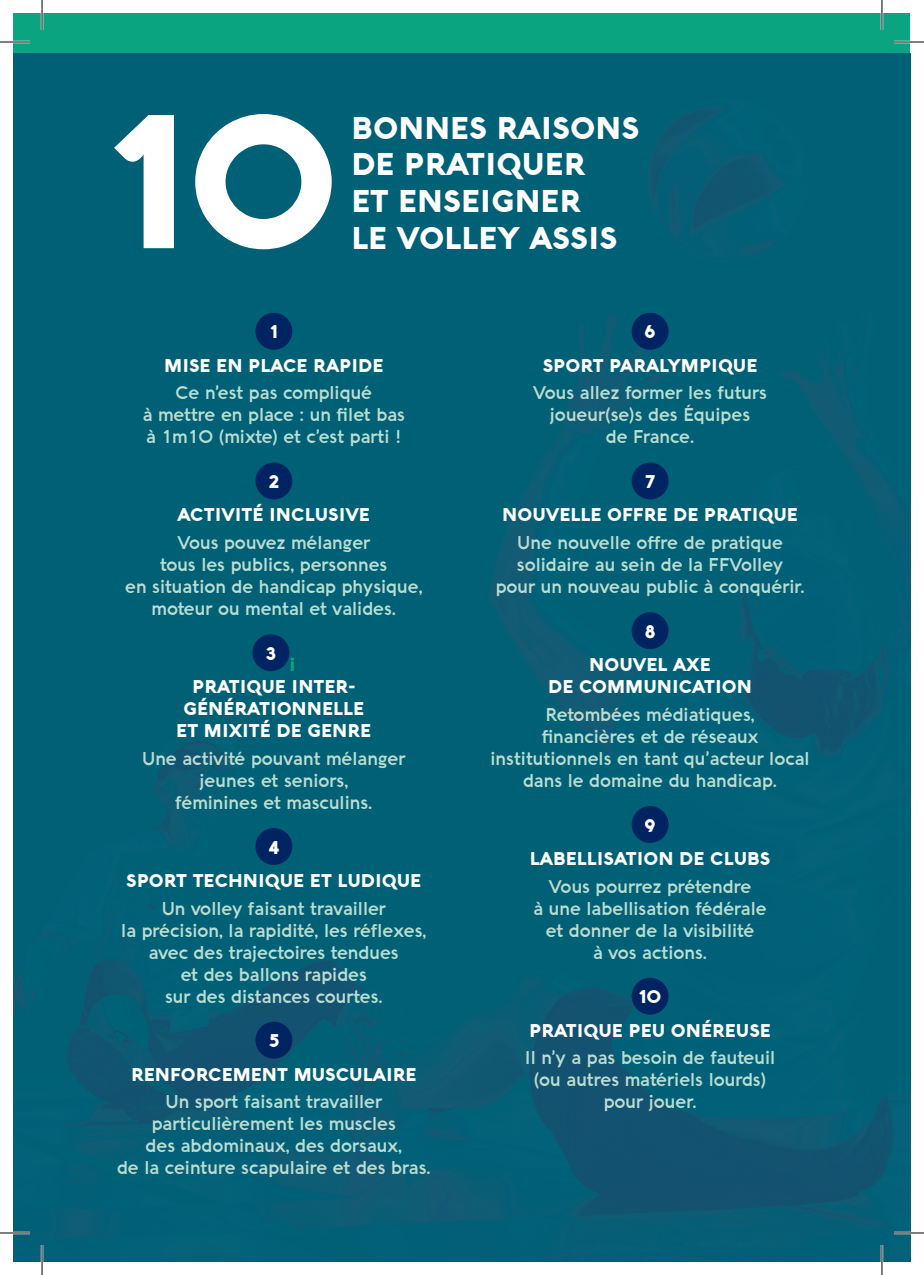
<style>
.page{position:relative;width:924px;height:1275px;background:#fff}
.page>*{position:absolute;margin:0;border:0;box-sizing:border-box;transform-origin:0 0}
.t1{font:900 30.6px/36.8px "Aquawax";color:#fff}
.t2{font:600 18px/22px "Aquawax";color:#bcddd1;text-align:center}
.t3{font:900 18px/22px "Aquawax";color:#fff;text-align:center}
.t4{font:900 18px "Aquawax";color:#0aa481}
</style>
<div class="page">
<div style="left:14px;top:14px;width:895px;height:1247px;background:#0aa481"></div>
<img style="left:14px;top:54px;width:895px;height:1207px">
<div style="left:255px;top:313px;width:37px;height:37px;background:#002361;border-radius:50%"></div>
<div style="left:255px;top:462px;width:37px;height:37px;background:#002361;border-radius:50%"></div>
<div style="left:252px;top:634px;width:37px;height:37px;background:#002361;border-radius:50%"></div>
<div style="left:255px;top:828px;width:37px;height:37px;background:#002361;border-radius:50%"></div>
<div style="left:255px;top:1021px;width:37px;height:37px;background:#002361;border-radius:50%"></div>
<div style="left:631px;top:313px;width:37px;height:37px;background:#002361;border-radius:50%"></div>
<div style="left:631px;top:462px;width:37px;height:37px;background:#002361;border-radius:50%"></div>
<div style="left:631px;top:612px;width:37px;height:37px;background:#002361;border-radius:50%"></div>
<div style="left:631px;top:806px;width:37px;height:37px;background:#002361;border-radius:50%"></div>
<div style="left:631px;top:977px;width:37px;height:37px;background:#002361;border-radius:50%"></div>
<svg style="left:114px;top:114px;width:217px;height:135px;background:#7eaeb9"></svg>
<hr style="left:0;top:41px;width:30px;height:2px;background:#fff">
<hr style="left:893px;top:41px;width:30px;height:2px;background:#fff">
<hr style="left:0;top:1231px;width:30px;height:3px;background:#fff">
<hr style="left:893px;top:1231px;width:30px;height:3px;background:#fff">
<hr style="left:41px;top:0;width:2px;height:30px;background:#fff">
<hr style="left:41px;top:1245px;width:2px;height:30px;background:#fff">
<hr style="left:880px;top:0;width:2px;height:30px;background:#fff">
<hr style="left:880px;top:1245px;width:2px;height:30px;background:#fff">
<hr style="left:0;top:42px;width:30px;height:1px;background:#000">
<hr style="left:893px;top:42px;width:30px;height:1px;background:#000">
<hr style="left:0;top:1232px;width:30px;height:1px;background:#000">
<hr style="left:893px;top:1232px;width:30px;height:1px;background:#000">
<hr style="left:42px;top:0;width:1px;height:30px;background:#000">
<hr style="left:42px;top:1245px;width:1px;height:30px;background:#000">
<hr style="left:881px;top:0;width:1px;height:30px;background:#000">
<hr style="left:881px;top:1245px;width:1px;height:30px;background:#000">
<p class="t1" style="left:351px;top:108px;width:289px">BONNES RAISONS<br>DE PRATIQUER<br>ET ENSEIGNER<br>LE VOLLEY ASSIS</p>
<p class="t3" style="left:270px;top:320px;width:9px">1</p>
<p class="t3" style="left:164px;top:354px;width:221px">MISE EN PLACE RAPIDE</p>
<p class="t2" style="left:143px;top:383px;width:264px">Ce n’est pas compliqué<br>à mettre en place : un filet bas à 1m10 (mixte) et c’est parti !</p>
<p class="t3" style="left:268px;top:470px;width:12px">2</p>
<p class="t3" style="left:177px;top:503px;width:194px">ACTIVITÉ INCLUSIVE</p>
<p class="t2" style="left:125px;top:533px;width:299px">Vous pouvez mélanger<br>tous les publics, personnes<br>en situation de handicap physique, moteur ou mental et valides.</p>
<p class="t3" style="left:265px;top:642px;width:12px">3</p>
<p class="t4" style="left:289px;top:652px;width:7px">i</p>
<p class="t3" style="left:192px;top:675px;width:165px">PRATIQUE INTER-</p>
<p class="t3" style="left:183px;top:697px;width:182px">GÉNÉRATIONNELLE</p>
<p class="t3" style="left:176px;top:719px;width:196px">ET MIXITÉ DE GENRE</p>
<p class="t2" style="left:142px;top:749px;width:265px">Une activité pouvant mélanger jeunes et seniors,<br>féminines et masculins.</p>
<p class="t3" style="left:268px;top:835px;width:12px">4</p>
<p class="t3" style="left:126px;top:869px;width:296px">SPORT TECHNIQUE ET LUDIQUE</p>
<p class="t2" style="left:121px;top:898px;width:306px">Un volley faisant travailler<br>la précision, la rapidité, les réflexes, avec des trajectoires tendues<br>et des ballons rapides<br>sur des distances courtes.</p>
<p class="t3" style="left:268px;top:1029px;width:13px">5</p>
<p class="t3" style="left:131px;top:1062px;width:287px">RENFORCEMENT MUSCULAIRE</p>
<p class="t2" style="left:117px;top:1092px;width:315px">Un sport faisant travailler particulièrement les muscles<br>des abdominaux, des dorsaux,<br>de la ceinture scapulaire et des bras.</p>
<p class="t3" style="left:644px;top:320px;width:13px">6</p>
<p class="t3" style="left:542px;top:354px;width:216px">SPORT PARALYMPIQUE</p>
<p class="t2" style="left:533px;top:383px;width:235px">Vous allez former les futurs joueur(se)s des Équipes<br>de France.</p>
<p class="t3" style="left:644px;top:470px;width:12px">7</p>
<p class="t3" style="left:502px;top:503px;width:297px">NOUVELLE OFFRE DE PRATIQUE</p>
<p class="t2" style="left:495px;top:533px;width:310px">Une nouvelle offre de pratique solidaire au sein de la FFVolley pour un nouveau public à conquérir.</p>
<p class="t3" style="left:644px;top:620px;width:12px">8</p>
<p class="t3" style="left:548px;top:653px;width:205px">NOUVEL AXE<br>DE COMMUNICATION</p>
<p class="t2" style="left:490px;top:705px;width:320px">Retombées médiatiques,<br>financières et de réseaux institutionnels en tant qu’acteur local dans le domaine du handicap.</p>
<p class="t3" style="left:644px;top:813px;width:13px">9</p>
<p class="t3" style="left:529px;top:847px;width:242px">LABELLISATION DE CLUBS</p>
<p class="t2" style="left:533px;top:876px;width:235px">Vous pourrez prétendre<br>à une labellisation fédérale et donner de la visibilité<br>à vos actions.</p>
<p class="t3" style="left:638px;top:985px;width:24px">10</p>
<p class="t3" style="left:529px;top:1018px;width:243px">PRATIQUE PEU ONÉREUSE</p>
<p class="t2" style="left:524px;top:1048px;width:252px">Il n’y a pas besoin de fauteuil (ou autres matériels lourds) pour jouer.</p>
</div>
